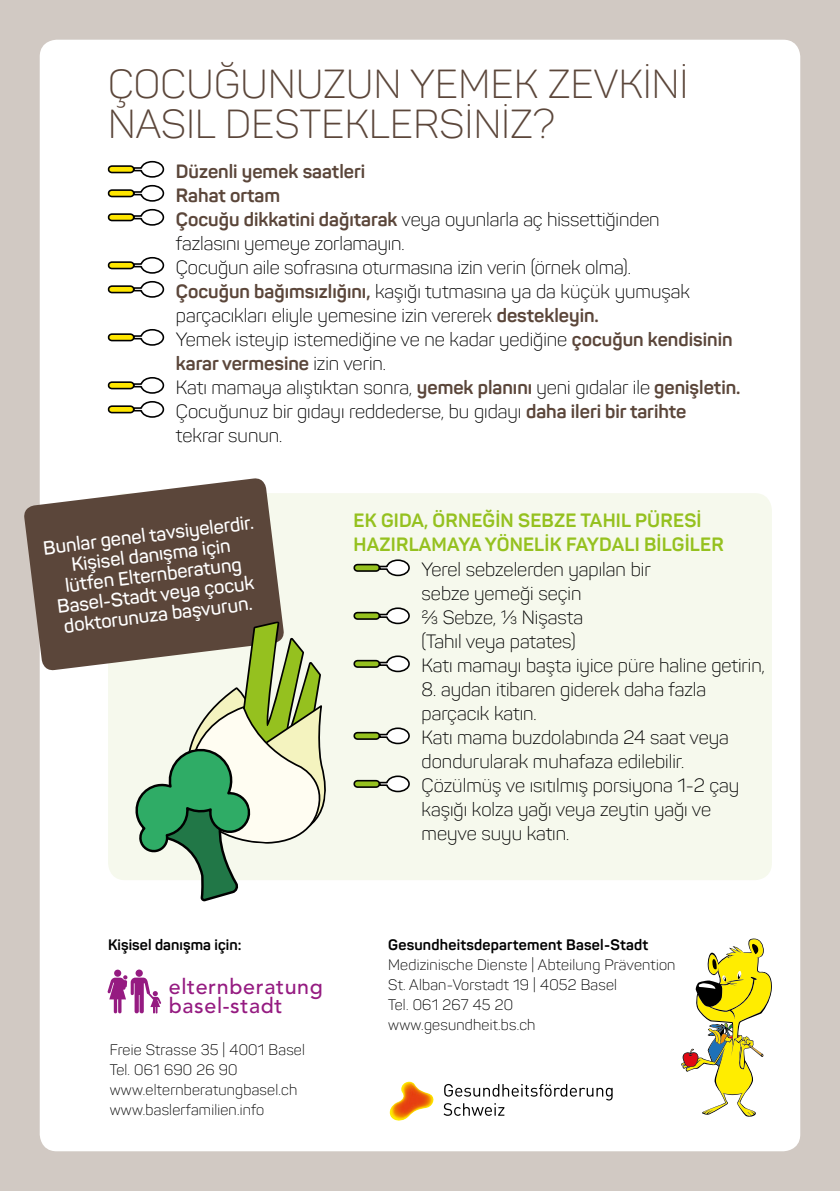
<style>
.page{position:relative;width:840px;height:1191px;background:#fff}
.page>*{position:absolute;margin:0;border:0;box-sizing:border-box;transform-origin:0 0}
.t1{font:300 40px/40px "Panton";letter-spacing:.01em;color:#5b463a}
.t2{font:500 21.4px/19.2px "Avenir";letter-spacing:.03em;color:#951b81}
.t3{font:300 19px/24px "Panton";color:#000}
.t4{font:600 19px/20px "Panton";color:#fff;text-align:center}
.t5{font:700 19px/24px "Panton";letter-spacing:.01em;color:#95c11f}
.t6{font:700 19px "Panton";color:#5b463a}
.t7{font:300 15px "Panton";letter-spacing:.015em;color:#000}
.t8{font:700 15px "Panton";letter-spacing:.015em;color:#000}
.s1{font-weight:700;color:#5b463a}
</style>
<div class="page">
<div style="left:0;top:0;width:839px;height:1191px;background:#d1c9c3"></div>
<div style="left:40px;top:40px;width:759px;height:1111px;background:#fff;border-radius:17px"></div>
<div style="left:108px;top:493px;width:663px;height:387px;background:#f6f9ed;border-radius:17px"></div>
<div style="left:109px;top:166px;width:25px;height:6px;background:#ffe600;border-radius:3px"></div>
<div style="left:108px;top:165px;width:26px;height:8px;border:2px solid #000;border-radius:3px"></div>
<svg style="left:132px;top:160px;width:33px;height:18px"></svg>
<div style="left:109px;top:190px;width:25px;height:6px;background:#ffe600;border-radius:3px"></div>
<div style="left:108px;top:189px;width:26px;height:8px;border:2px solid #000;border-radius:3px"></div>
<svg style="left:132px;top:184px;width:33px;height:18px"></svg>
<div style="left:109px;top:214px;width:25px;height:6px;background:#ffe600;border-radius:3px"></div>
<div style="left:108px;top:213px;width:26px;height:8px;border:2px solid #000;border-radius:3px"></div>
<svg style="left:132px;top:208px;width:33px;height:18px"></svg>
<div style="left:109px;top:262px;width:25px;height:6px;background:#ffe600;border-radius:3px"></div>
<div style="left:108px;top:261px;width:26px;height:8px;border:2px solid #000;border-radius:3px"></div>
<svg style="left:132px;top:256px;width:33px;height:18px"></svg>
<div style="left:109px;top:286px;width:25px;height:6px;background:#ffe600;border-radius:3px"></div>
<div style="left:108px;top:285px;width:26px;height:8px;border:2px solid #000;border-radius:3px"></div>
<svg style="left:132px;top:281px;width:33px;height:17px"></svg>
<div style="left:109px;top:334px;width:25px;height:6px;background:#ffe600;border-radius:3px"></div>
<div style="left:108px;top:333px;width:26px;height:8px;border:2px solid #000;border-radius:3px"></div>
<svg style="left:132px;top:329px;width:33px;height:17px"></svg>
<div style="left:109px;top:382px;width:25px;height:6px;background:#ffe600;border-radius:3px"></div>
<div style="left:108px;top:381px;width:26px;height:8px;border:2px solid #000;border-radius:3px"></div>
<svg style="left:132px;top:377px;width:33px;height:17px"></svg>
<div style="left:109px;top:406px;width:25px;height:6px;background:#ffe600;border-radius:3px"></div>
<div style="left:108px;top:405px;width:26px;height:8px;border:2px solid #000;border-radius:3px"></div>
<svg style="left:132px;top:401px;width:33px;height:17px"></svg>
<div style="left:354px;top:564px;width:25px;height:7px;background:#95c11f;border-radius:3px"></div>
<div style="left:353px;top:564px;width:27px;height:8px;border:2px solid #000;border-radius:3px"></div>
<svg style="left:378px;top:559px;width:32px;height:18px"></svg>
<div style="left:354px;top:612px;width:25px;height:7px;background:#95c11f;border-radius:3px"></div>
<div style="left:353px;top:612px;width:27px;height:8px;border:2px solid #000;border-radius:3px"></div>
<svg style="left:378px;top:607px;width:32px;height:18px"></svg>
<div style="left:354px;top:660px;width:25px;height:7px;background:#95c11f;border-radius:3px"></div>
<div style="left:353px;top:660px;width:27px;height:8px;border:2px solid #000;border-radius:3px"></div>
<svg style="left:378px;top:655px;width:32px;height:18px"></svg>
<div style="left:354px;top:732px;width:25px;height:7px;background:#95c11f;border-radius:3px"></div>
<div style="left:353px;top:732px;width:27px;height:8px;border:2px solid #000;border-radius:3px"></div>
<svg style="left:378px;top:727px;width:32px;height:18px"></svg>
<div style="left:354px;top:780px;width:25px;height:7px;background:#95c11f;border-radius:3px"></div>
<div style="left:353px;top:780px;width:27px;height:8px;border:2px solid #000;border-radius:3px"></div>
<svg style="left:378px;top:775px;width:32px;height:18px"></svg>
<svg style="left:24px;top:477px;width:259px;height:194px;fill:#5b463a"></svg>
<svg style="left:134px;top:621px;width:192px;height:279px"></svg>
<svg style="left:443px;top:1084px;width:169px;height:31px"></svg>
<img style="left:389px;top:1081px;width:45px;height:40px">
<div style="left:114px;top:969px;width:7px;height:7px;background:#951b81;border-radius:50%"></div>
<div style="left:135px;top:969px;width:8px;height:7px;background:#951b81;border-radius:50%"></div>
<svg style="left:107px;top:975px;width:54px;height:39px"></svg>
<svg style="left:681px;top:938px;width:90px;height:178px"></svg>
<p class="t1" style="left:108px;top:63px;width:581px">ÇOCUĞUNUZUN YEMEK ZEVKİNİ<br>NASIL DESTEKLERSİNİZ?</p>
<p class="t6" style="left:176px;top:159px;width:191px">Düzenli yemek saatleri</p>
<p class="t6" style="left:176px;top:183px;width:106px">Rahat ortam</p>
<p class="t3" style="left:176px;top:207px;width:485px"><span class="s1">Çocuğu dikkatini dağıtarak</span> veya oyunlarla aç hissettiğinden fazlasını yemeye zorlamayın.</p>
<p class="t3" style="left:176px;top:255px;width:456px">Çocuğun aile sofrasına oturmasına izin verin (örnek olma).</p>
<p class="t3" style="left:176px;top:279px;width:515px"><span class="s1">Çocuğun bağımsızlığını,</span> kaşığı tutmasına ya da küçük yumuşak parçacıkları eliyle yemesine izin vererek <span class="s1">destekleyin.</span></p>
<p class="t3" style="left:176px;top:327px;width:558px">Yemek isteyip istemediğine ve ne kadar yediğine <span class="s1">çocuğun kendisinin karar vermesine</span> izin verin.</p>
<p class="t3" style="left:176px;top:375px;width:565px">Katı mamaya alıştıktan sonra, <span class="s1">yemek planını</span> yeni gıdalar ile <span class="s1">genişletin.</span></p>
<p class="t3" style="left:176px;top:399px;width:511px">Çocuğunuz bir gıdayı reddederse, bu gıdayı <span class="s1">daha ileri bir tarihte </span>tekrar sunun.</p>
<p class="t4" style="left:42px;top:538px;width:213px;rotate:-7deg">Bunlar genel tavsiyelerdir.</p>
<p class="t4" style="left:51px;top:557px;width:200px;rotate:-7deg">Kişisel danışma için lütfen Elternberatung<br>Basel-Stadt veya çocuk doktorunuza başvurun.</p>
<p class="t5" style="left:353px;top:508px;width:371px">EK GIDA, ÖRNEĞİN SEBZE TAHIL PÜRESİ<br>HAZIRLAMAYA YÖNELİK FAYDALI BİLGİLER</p>
<p class="t3" style="left:421px;top:557px;width:230px">Yerel sebzelerden yapılan bir sebze yemeği seçin</p>
<p class="t3" style="left:421px;top:605px;width:163px">⅔ Sebze, ⅓ Nişasta (Tahıl veya patates)</p>
<p class="t3" style="left:421px;top:653px;width:344px">Katı mamayı başta iyice püre haline getirin,</p>
<p class="t3" style="left:421px;top:677px;width:286px">8. aydan itibaren giderek daha fazla parçacık katın.</p>
<p class="t3" style="left:421px;top:725px;width:308px">Katı mama buzdolabında 24 saat veya dondurularak muhafaza edilebilir.</p>
<p class="t3" style="left:421px;top:773px;width:319px">Çözülmüş ve ısıtılmış porsiyona 1-2 çay kaşığı kolza yağı veya zeytin yağı ve meyve suyu katın.</p>
<p class="t8" style="left:108px;top:935px;width:135px">Kişisel danışma için:</p>
<p class="t2" style="left:169px;top:975px;width:155px">elternberatung basel-stadt</p>
<p class="t7" style="left:110px;top:1041px;width:196px">Freie Strasse 35 | 4001 Basel</p>
<p class="t7" style="left:110px;top:1061px;width:129px">Tel. 061 690 26 90</p>
<p class="t7" style="left:110px;top:1081px;width:189px">www.elternberatungbasel.ch</p>
<p class="t7" style="left:110px;top:1101px;width:156px">www.baslerfamilien.info</p>
<p class="t8" style="left:388px;top:935px;width:261px">Gesundheitsdepartement Basel-Stadt</p>
<p class="t7" style="left:388px;top:955px;width:288px">Medizinische Dienste | Abteilung Prävention</p>
<p class="t7" style="left:388px;top:975px;width:230px">St. Alban-Vorstadt 19 | 4052 Basel</p>
<p class="t7" style="left:388px;top:995px;width:126px">Tel. 061 267 45 20</p>
<p class="t7" style="left:388px;top:1015px;width:149px">www.gesundheit.bs.ch</p>
</div>
